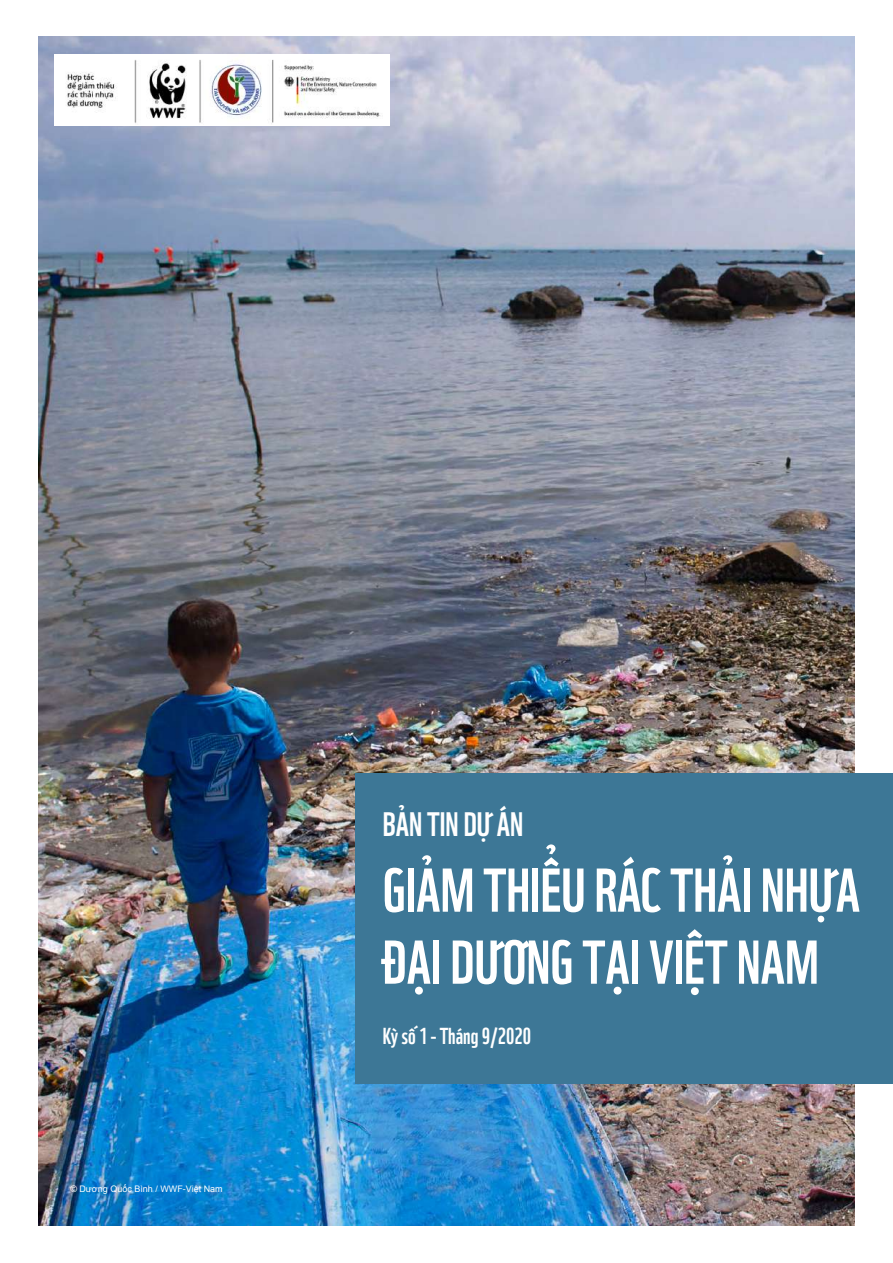
<style>
.page{position:relative;width:893px;height:1263px;background:#fff}
.page>*{position:absolute;margin:0;border:0;box-sizing:border-box;transform-origin:0 0}
.t1{font:60px/72px "WWF Vietnam";color:#fff}
.t2{font:33px "WWF Vietnam";color:#fff}
.t3{font:22.5px "WWF Vietnam";color:#fff}
.t4{font:9px "Arial";color:#fff}
</style>
<div class="page">
<img style="left:38px;top:36px;width:817px;height:1190px">
<div style="left:355px;top:773px;width:538px;height:310px;background:#3d7796"></div>
<img style="left:54px;top:54px;width:335px;height:71px">
<p class="t4" style="left:70px;top:1183px;width:154px">© Dương Quốc Bình / WWF-Việt Nam</p>
<p class="t2" style="left:383px;top:798px;width:142px">BẢN TIN DỰ ÁN</p>
<p class="t1" style="left:383px;top:848px;width:479px">GIẢM THIỂU RÁC THẢI NHỰA<br>ĐẠI DƯƠNG TẠI VIỆT NAM</p>
<p class="t3" style="left:383px;top:1018px;width:150px">Kỳ số 1 - Tháng 9/2020</p>
</div>
